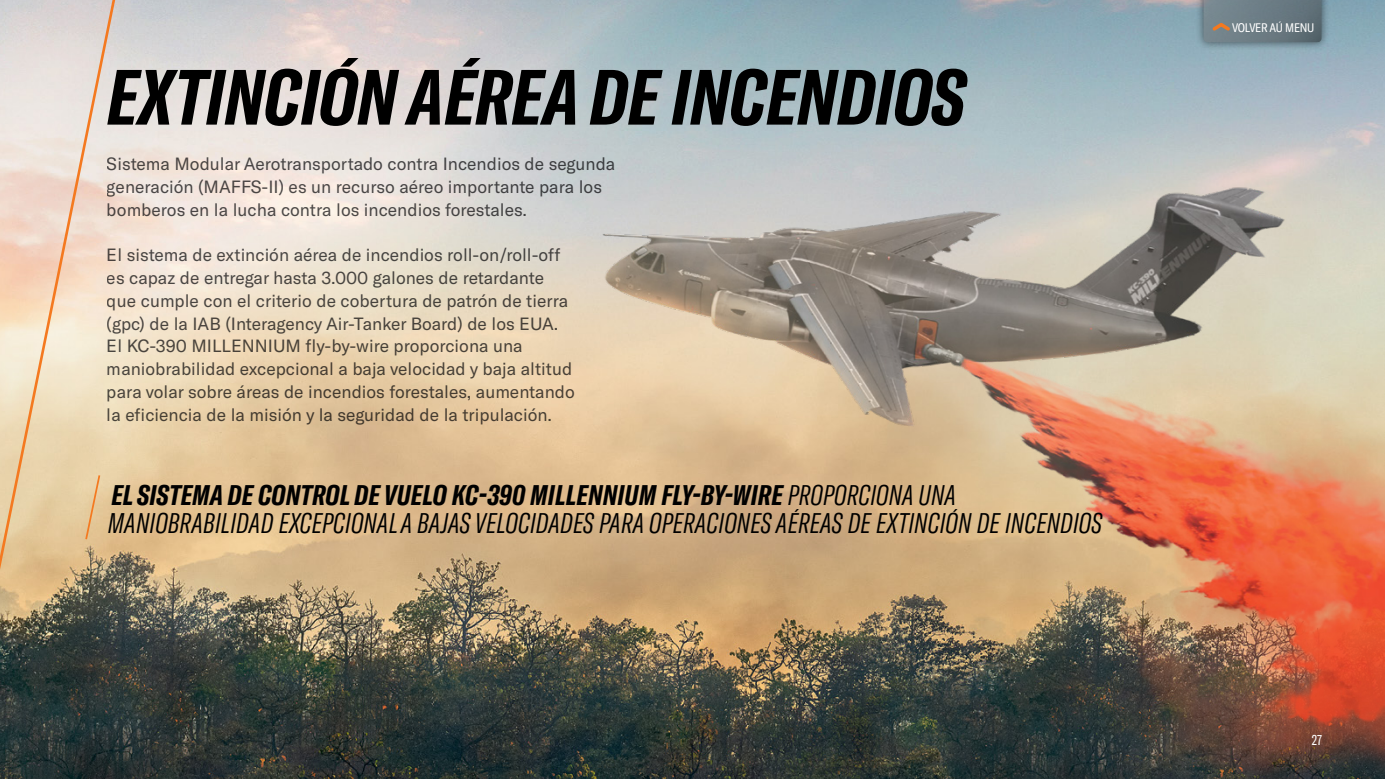
<style>
.page{position:relative;width:1385px;height:779px;background:#fff}
.page>*{position:absolute;margin:0;border:0;box-sizing:border-box;transform-origin:0 0}
.t1{font:italic 700 extra-condensed 77px "GT America";color:#000}
.t2{font:italic 300 extra-condensed 28px/28px "GT America";letter-spacing:.01em;color:#000}
.t3{font:17.5px/22.8px "GT America";color:#4d4d4f}
.t4{font:extra-condensed 14px "GT America";color:#fff}
.t5{font:condensed 12.25px "GT America";letter-spacing:-.02em;color:#fff}
.s1{font-weight:700}
</style>
<div class="page">
<img style="left:119px;top:0;width:1265px;height:779px">
<svg style="left:0;top:0;width:119px;height:779px;background:#beb2a0"></svg>
<img style="left:558px;top:144px;width:826px;height:635px">
<svg style="left:81px;top:472px;width:34px;height:70px;background:#e5c596"></svg>
<svg style="left:1194px;top:0;width:135px;height:51px;background:#819ba7"></svg>
<svg style="left:1203px;top:0;width:118px;height:42px;background:#6c7a81"></svg>
<h1 class="t1" style="left:107px;top:51px;width:859px">EXTINCIÓN AÉREA DE INCENDIOS</h1>
<p class="t3" style="left:107px;top:153px;width:510px">Sistema Modular Aerotransportado contra Incendios de segunda generación (MAFFS-II) es un recurso aéreo importante para los bomberos en la lucha contra los incendios forestales.</p>
<p class="t3" style="left:107px;top:244px;width:469px">El sistema de extinción aérea de incendios roll-on/roll-off es capaz de entregar hasta 3.000 galones de retardante que cumple con el criterio de cobertura de patrón de tierra (gpc) de la IAB (Interagency Air-Tanker Board) de los EUA.<br>El KC-390 MILLENNIUM fly-by-wire proporciona una maniobrabilidad excepcional a baja velocidad y baja altitud para volar sobre áreas de incendios forestales, aumentando la eficiencia de la misión y la seguridad de la tripulación.</p>
<h2 class="t2" style="left:108px;top:481px;width:995px"><span class="s1">EL SISTEMA DE CONTROL DE VUELO KC-390 MILLENNIUM FLY-BY-WIRE</span> PROPORCIONA UNA<br>MANIOBRABILIDAD EXCEPCIONAL A BAJAS VELOCIDADES PARA OPERACIONES AÉREAS DE EXTINCIÓN DE INCENDIOS</h2>
<p class="t5" style="left:1231px;top:20px;width:84px">VOLVER AÚ MENU</p>
<p class="t4" style="left:1311px;top:731px;width:12px">27</p>
</div>
